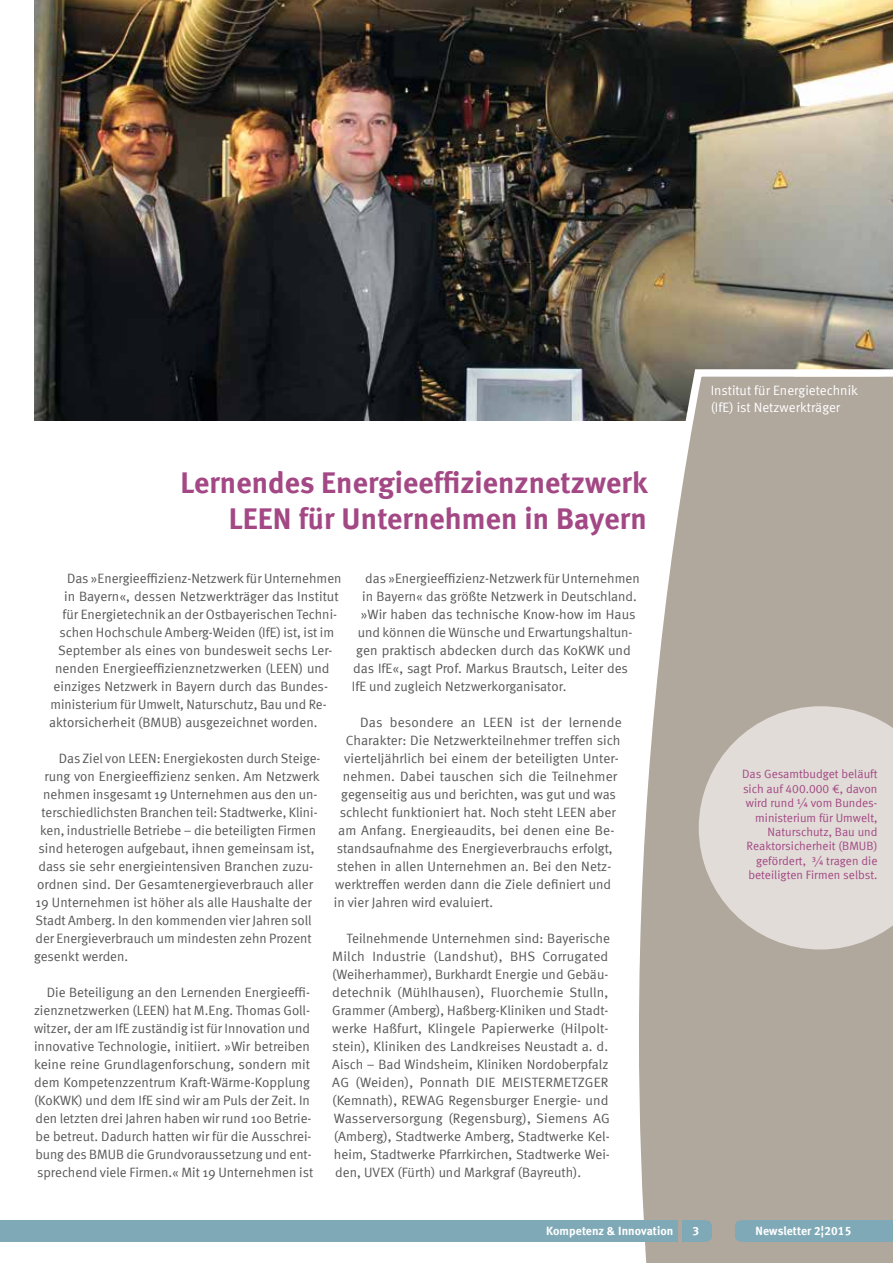
<style>
.page{position:relative;width:893px;height:1263px;background:#fff}
.page>*{position:absolute;margin:0;border:0;box-sizing:border-box;transform-origin:0 0}
.t1{font:30px/36px "Meta Bold LF";letter-spacing:.005em;color:#a34885;text-align:right}
.t2{font:13.5px/18px "Meta Normal";color:#58585a}
.t3{font:13.5px/16.2px "Meta Normal LF";color:#fff}
.t4{font:12px/14.4px "Meta Normal LF";color:#a34885;text-align:right}
.t5{font:12px "Meta Bold LF";letter-spacing:.005em;color:#fff}
.s1{font-family:"Meta Bold Expert"}
</style>
<div class="page">
<img style="left:34px;top:0;width:859px;height:421px">
<svg style="left:628px;top:365px;width:265px;height:898px;background:#beb7af"></svg>
<div style="left:0;top:1220px;width:677px;height:22px;background:#7fa9b6"></div>
<div style="left:735px;top:1220px;width:16px;height:22px;background:#7fa9b6;border-radius:6px"></div>
<div style="left:742px;top:1220px;width:151px;height:22px;background:#7fa9b6"></div>
<div style="left:696px;top:1220px;width:16px;height:22px;background:#7fa9b6;border-radius:6px"></div>
<div style="left:682px;top:1220px;width:22px;height:22px;background:#7fa9b6"></div>
<h1 class="t1" style="left:181px;top:464px;width:469px">Lernendes Energieeffizienznetzwerk<br>LEEN für Unternehmen in Bayern</h1>
<p class="t2" style="left:67px;top:569px;width:276px">Das »Energieeffizienz-Netzwerk für Unternehmen</p>
<p class="t2" style="left:64px;top:587px;width:276px">in Bayern«, dessen Netzwerkträger das Institut</p>
<p class="t2" style="left:63px;top:605px;width:276px">für Energietechnik an der Ostbayerischen Techni-</p>
<p class="t2" style="left:60px;top:623px;width:276px">schen Hochschule Amberg-Weiden (IfE) ist, ist im</p>
<p class="t2" style="left:58px;top:641px;width:276px">September als eines von bundesweit sechs Ler-</p>
<p class="t2" style="left:55px;top:659px;width:276px">nenden Energieeffizienznetzwerken (LEEN) und</p>
<p class="t2" style="left:54px;top:677px;width:276px">einziges Netzwerk in Bayern durch das Bundes-</p>
<p class="t2" style="left:51px;top:695px;width:278px">ministerium für Umwelt, Naturschutz, Bau und Re-</p>
<p class="t2" style="left:49px;top:713px;width:270px">aktorsicherheit (BMUB) ausgezeichnet worden.</p>
<p class="t2" style="left:59px;top:749px;width:263px">Das Ziel von LEEN: Energiekosten durch Steige-</p>
<p class="t2" style="left:45px;top:767px;width:277px">rung von Energieeffizienz senken. Am Netzwerk</p>
<p class="t2" style="left:43px;top:785px;width:276px">nehmen insgesamt 19 Unternehmen aus den un-</p>
<p class="t2" style="left:42px;top:803px;width:278px">terschiedlichsten Branchen teil: Stadtwerke, Klini-</p>
<p class="t2" style="left:40px;top:821px;width:278px">ken, industrielle Betriebe – die beteiligten Firmen</p>
<p class="t2" style="left:39px;top:839px;width:277px">sind heterogen aufgebaut, ihnen gemeinsam ist,</p>
<p class="t2" style="left:39px;top:857px;width:276px">dass sie sehr energieintensiven Branchen zuzu-</p>
<p class="t2" style="left:37px;top:875px;width:277px">ordnen sind. Der Gesamtenergieverbrauch aller</p>
<p class="t2" style="left:36px;top:893px;width:278px">19 Unternehmen ist höher als alle Haushalte der</p>
<p class="t2" style="left:36px;top:911px;width:278px">Stadt Amberg. In den kommenden vier Jahren soll</p>
<p class="t2" style="left:36px;top:929px;width:278px">der Energieverbrauch um mindesten zehn Prozent</p>
<p class="t2" style="left:34px;top:947px;width:96px">gesenkt werden.</p>
<p class="t2" style="left:34px;top:983px;width:281px;text-indent:13px">Die Beteiligung an den Lernenden Energieeffi&shy;zienznetzwerken (LEEN) hat M.Eng. Thomas Goll&shy;witzer, der am IfE zuständig ist für Innovation und innovative Technologie, initiiert. »Wir betreiben keine reine Grundlagenforschung, sondern mit dem Kompetenzzentrum Kraft-Wärme-Kopplung (KoKWK) und dem IfE sind wir am Puls der Zeit. In den letzten drei Jahren haben wir rund 100 Betrie&shy;be betreut. Dadurch hatten wir für die Ausschrei&shy;bung des BMUB die Grundvoraussetzung und ent&shy;sprechend viele Firmen.« Mit 19 Unternehmen ist</p>
<p class="t2" style="left:365px;top:569px;width:276px">das »Energieeffizienz-Netzwerk für Unternehmen</p>
<p class="t2" style="left:362px;top:587px;width:276px">in Bayern« das größte Netzwerk in Deutschland.</p>
<p class="t2" style="left:361px;top:605px;width:276px">»Wir haben das technische Know-how im Haus</p>
<p class="t2" style="left:358px;top:623px;width:276px">und können die Wünsche und Erwartungshaltun-</p>
<p class="t2" style="left:356px;top:641px;width:276px">gen praktisch abdecken durch das KoKWK und</p>
<p class="t2" style="left:353px;top:659px;width:276px">das IfE«, sagt Prof. Markus Brautsch, Leiter des</p>
<p class="t2" style="left:352px;top:677px;width:216px">IfE und zugleich Netzwerkorganisator.</p>
<p class="t2" style="left:360px;top:713px;width:263px">Das besondere an LEEN ist der lernende</p>
<p class="t2" style="left:346px;top:731px;width:276px">Charakter: Die Netzwerkteilnehmer treffen sich</p>
<p class="t2" style="left:344px;top:749px;width:276px">vierteljährlich bei einem der beteiligten Unter-</p>
<p class="t2" style="left:343px;top:767px;width:276px">nehmen. Dabei tauschen sich die Teilnehmer</p>
<p class="t2" style="left:341px;top:785px;width:276px">gegenseitig aus und berichten, was gut und was</p>
<p class="t2" style="left:340px;top:803px;width:277px">schlecht funktioniert hat. Noch steht LEEN aber</p>
<p class="t2" style="left:338px;top:821px;width:278px">am Anfang. Energieaudits, bei denen eine Be-</p>
<p class="t2" style="left:337px;top:839px;width:277px">standsaufnahme des Energieverbrauchs erfolgt,</p>
<p class="t2" style="left:337px;top:857px;width:276px">stehen in allen Unternehmen an. Bei den Netz-</p>
<p class="t2" style="left:335px;top:875px;width:277px">werktreffen werden dann die Ziele definiert und</p>
<p class="t2" style="left:334px;top:893px;width:161px">in vier Jahren wird evaluiert.</p>
<p class="t2" style="left:332px;top:929px;width:279px;text-indent:14px">Teilnehmende Unternehmen sind: Bayerische Milch Industrie (Landshut), BHS Corrugated (Weiherhammer), Burkhardt Energie und Gebäu&shy;detechnik (Mühlhausen), Fluorchemie Stulln, Grammer (Amberg), Haßberg-Kliniken und Stadt&shy;werke Haßfurt, Klingele Papierwerke (Hilpolt&shy;stein), Kliniken des Landkreises Neustadt a. d.<br>Aisch – Bad Windsheim, Kliniken Nordoberpfalz AG (Weiden), Ponnath DIE MEISTERMETZGER (Kemnath), REWAG Regensburger Energie- und Wasserversorgung (Regensburg), Siemens AG (Amberg), Stadtwerke Amberg, Stadtwerke Kel&shy;heim, Stadtwerke Pfarrkirchen, Stadtwerke Wei&shy;den, UVEX (Fürth) und Markgraf (Bayreuth).</p>
<p class="t3" style="left:711px;top:382px;width:149px">Institut für Energietechnik (IfE) ist Netzwerkträger</p>
<p class="t4" style="left:742px;top:767px;width:137px">Das Gesamtbudget beläuft sich auf 400.000 €, davon wird rund ¼ vom Bundes&shy;ministerium für Umwelt,<br>Naturschutz, Bau und<br>Reaktorsicherheit (BMUB) gefördert, ¾ tragen die beteiligten Firmen selbst.</p>
<p class="t5" style="left:546px;top:1223px;width:129px">Kompetenz &amp; Innovation</p>
<p class="t5" style="left:692px;top:1223px;width:8px">3</p>
<p class="t5" style="left:756px;top:1223px;width:97px">Newsletter 2<span class="s1">|</span>2015</p>
</div>
